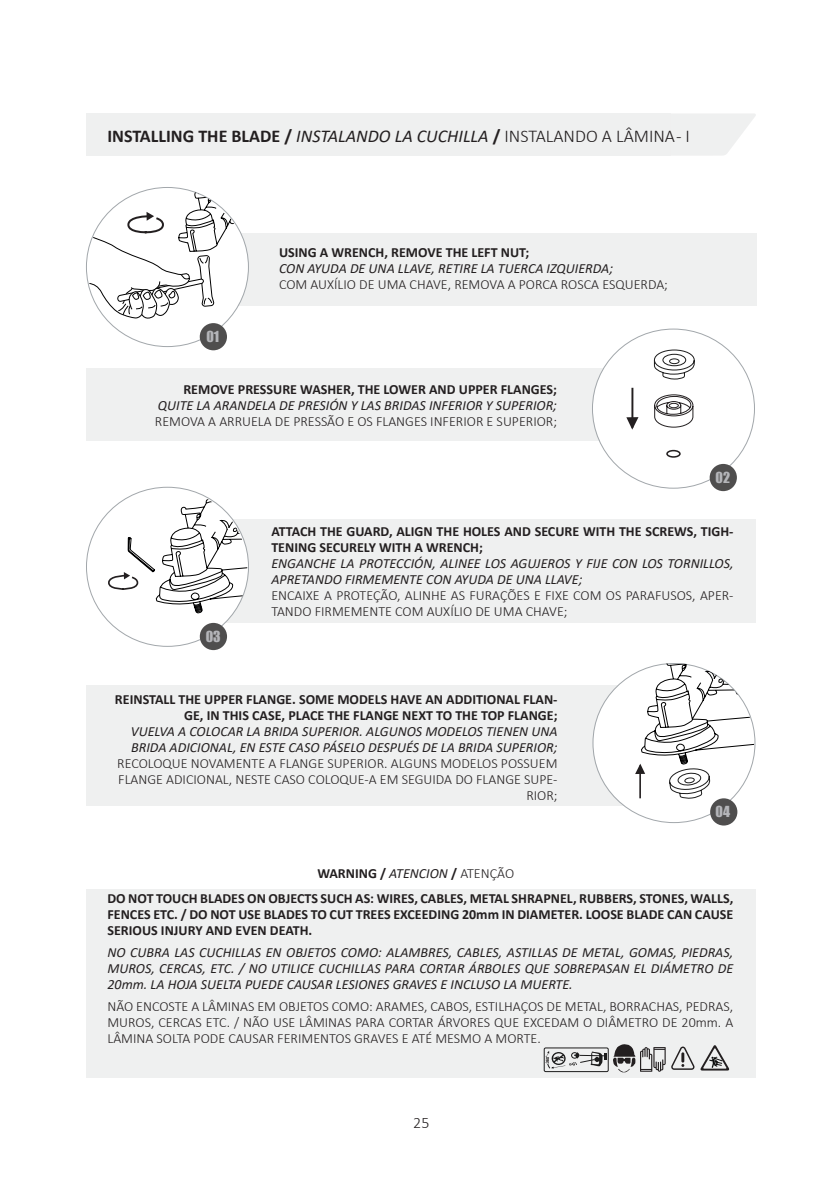
<style>
.page{position:relative;width:840px;height:1191px;background:#fff}
.page>*{position:absolute;margin:0;border:0;box-sizing:border-box;transform-origin:0 0}
.Titulo_Geral{font:700 18px "Calibri";color:#231f20}
.t1{font:300 16px "Calibri";color:#231f20}
.t2{font:italic 14px/16px "Calibri";color:#231f20}
.t3{font:300 14px/16px "Calibri";color:#231f20;text-align:justify}
.t4{font:700 14px/16px "Calibri";color:#231f20;text-align:justify}
.t5{font:14px "Impact";color:#b4b5b9}
.s1{font-weight:400;font-style:italic}
.s2{font-weight:300}
</style>
<div class="page">
<div style="left:86px;top:369px;width:603px;height:72px;background:#eff0f0"></div>
<svg style="left:670px;top:113px;width:86px;height:43px"></svg>
<div style="left:86px;top:113px;width:584px;height:43px;background:#eff0f0"></div>
<div style="left:86px;top:889px;width:669px;height:188px;background:#eff0f0"></div>
<div style="left:153px;top:233px;width:603px;height:73px;background:#eff0f0"></div>
<div style="left:86px;top:187px;width:162px;height:159px;background:#fff;border-radius:50%"></div>
<div style="left:200px;top:323px;width:27px;height:27px;background:#4f4e4e;border-radius:50%"></div>
<svg style="left:88px;top:187px;width:158px;height:133px"></svg>
<div style="left:153px;top:519px;width:602px;height:104px;background:#eff0f0"></div>
<div style="left:200px;top:623px;width:27px;height:27px;background:#4f4e4e;border-radius:50%"></div>
<div style="left:592px;top:329px;width:162px;height:159px;background:#fff;border-radius:50%"></div>
<div style="left:709px;top:464px;width:27px;height:27px;background:#4f4e4e;border-radius:50%"></div>
<svg style="left:653px;top:349px;width:41px;height:30px"></svg>
<svg style="left:654px;top:394px;width:39px;height:34px"></svg>
<div style="left:666px;top:450px;width:14px;height:8px;border:2px solid #231f20;border-radius:50%"></div>
<hr style="left:631px;top:388px;width:2px;height:39px;background:#231f20">
<svg style="left:626px;top:417px;width:12px;height:13px"></svg>
<div style="left:86px;top:685px;width:586px;height:120px;background:#eff0f0"></div>
<div style="left:593px;top:663px;width:161px;height:159px;background:#fff;border-radius:50%"></div>
<div style="left:709px;top:798px;width:28px;height:27px;background:#4f4e4e;border-radius:50%"></div>
<svg style="left:634px;top:663px;width:119px;height:140px"></svg>
<svg style="left:613px;top:1044px;width:81px;height:28px"></svg>
<div style="left:543px;top:1047px;width:65px;height:24px;border:1px solid #1c1c1c;border-radius:2px"></div>
<svg style="left:545px;top:1051px;width:61px;height:17px"></svg>
<svg style="left:700px;top:1045px;width:28px;height:25px"></svg>
<svg style="left:108px;top:491px;width:139px;height:155px"></svg>
<p class="Titulo_Geral" style="left:107px;top:123px;width:583px">INSTALLING THE BLADE / <span class="s1">INSTALANDO LA CUCHILLA</span> / <span class="s2">INSTALANDO A LÂMINA - I</span></p>
<p class="t5" style="left:206px;top:325px;width:14px">01</p>
<p class="t4" style="left:279px;top:244px;width:252px">USING A WRENCH, REMOVE THE LEFT NUT;</p>
<p class="t2" style="left:279px;top:260px;width:335px">CON AYUDA DE UNA LLAVE, RETIRE LA TUERCA IZQUIERDA;</p>
<p class="t3" style="left:279px;top:276px;width:390px">COM AUXÍLIO DE UMA CHAVE, REMOVA A PORCA ROSCA ESQUERDA;</p>
<p class="t4" style="left:183px;top:381px;width:375px">REMOVE PRESSURE WASHER, THE LOWER AND UPPER FLANGES;</p>
<p class="t2" style="left:158px;top:396px;width:400px">QUITE LA ARANDELA DE PRESIÓN Y LAS BRIDAS INFERIOR Y SUPERIOR;</p>
<p class="t3" style="left:155px;top:413px;width:403px">REMOVA A ARRUELA DE PRESSÃO E OS FLANGES INFERIOR E SUPERIOR;</p>
<p class="t5" style="left:715px;top:466px;width:16px">02</p>
<p class="t5" style="left:206px;top:625px;width:16px">03</p>
<p class="t4" style="left:271px;top:523px;width:463px">ATTACH THE GUARD, ALIGN THE HOLES AND SECURE WITH THE SCREWS, TIGH-<br>TENING SECURELY WITH A WRENCH;</p>
<p class="t2" style="left:271px;top:554px;width:463px">ENGANCHE LA PROTECCIÓN, ALINEE LOS AGUJEROS Y FIJE CON LOS TORNILLOS,<br>APRETANDO FIRMEMENTE CON AYUDA DE UNA LLAVE;</p>
<p class="t3" style="left:271px;top:587px;width:463px">ENCAIXE A PROTEÇÃO, ALINHE AS FURAÇÕES E FIXE COM OS PARAFUSOS, APER-<br>TANDO FIRMEMENTE COM AUXÍLIO DE UMA CHAVE;</p>
<p class="t4" style="left:115px;top:691px;width:444px;text-align:right">REINSTALL THE UPPER FLANGE. SOME MODELS HAVE AN ADDITIONAL FLAN-<br>GE, IN THIS CASE, PLACE THE FLANGE NEXT TO THE TOP FLANGE;</p>
<p class="t2" style="left:131px;top:722px;width:428px">VUELVA A COLOCAR LA BRIDA SUPERIOR. ALGUNOS MODELOS TIENEN UNA<br>BRIDA ADICIONAL, EN ESTE CASO PÁSELO DESPUÉS DE LA BRIDA SUPERIOR;</p>
<p class="t3" style="left:117px;top:755px;width:441px;text-align:right">RECOLOQUE NOVAMENTE A FLANGE SUPERIOR. ALGUNS MODELOS POSSUEM<br>FLANGE ADICIONAL, NESTE CASO COLOQUE-A EM SEGUIDA DO FLANGE SUPE-<br>RIOR;</p>
<p class="t5" style="left:715px;top:800px;width:16px">04</p>
<p class="t4" style="left:317px;top:865px;width:198px">WARNING / <span class="s1">ATENCION</span> / <span class="s2">ATENÇÃO</span></p>
<p class="t4" style="left:107px;top:890px;width:627px">DO NOT TOUCH BLADES ON OBJECTS SUCH AS: WIRES, CABLES, METAL SHRAPNEL, RUBBERS, STONES, WALLS, FENCES ETC. / DO NOT USE BLADES TO CUT TREES EXCEEDING 20mm IN DIAMETER. LOOSE BLADE CAN CAUSE SERIOUS INJURY AND EVEN DEATH.</p>
<p class="t2" style="left:107px;top:944px;width:627px;text-align:justify">NO CUBRA LAS CUCHILLAS EN OBJETOS COMO: ALAMBRES, CABLES, ASTILLAS DE METAL, GOMAS, PIEDRAS, MUROS, CERCAS, ETC. / NO UTILICE CUCHILLAS PARA CORTAR ÁRBOLES QUE SOBREPASAN EL DIÁMETRO DE 20mm. LA HOJA SUELTA PUEDE CAUSAR LESIONES GRAVES E INCLUSO LA MUERTE.</p>
<p class="t3" style="left:107px;top:998px;width:627px">NÃO ENCOSTE A LÂMINAS EM OBJETOS COMO: ARAMES, CABOS, ESTILHAÇOS DE METAL, BORRACHAS, PEDRAS, MUROS, CERCAS ETC. / NÃO USE LÂMINAS PARA CORTAR ÁRVORES QUE EXCEDAM O DIÂMETRO DE 20mm. A LÂMINA SOLTA PODE CAUSAR FERIMENTOS GRAVES E ATÉ MESMO A MORTE.</p>
<p class="t1" style="left:413px;top:1112px;width:18px">25</p>
</div>
